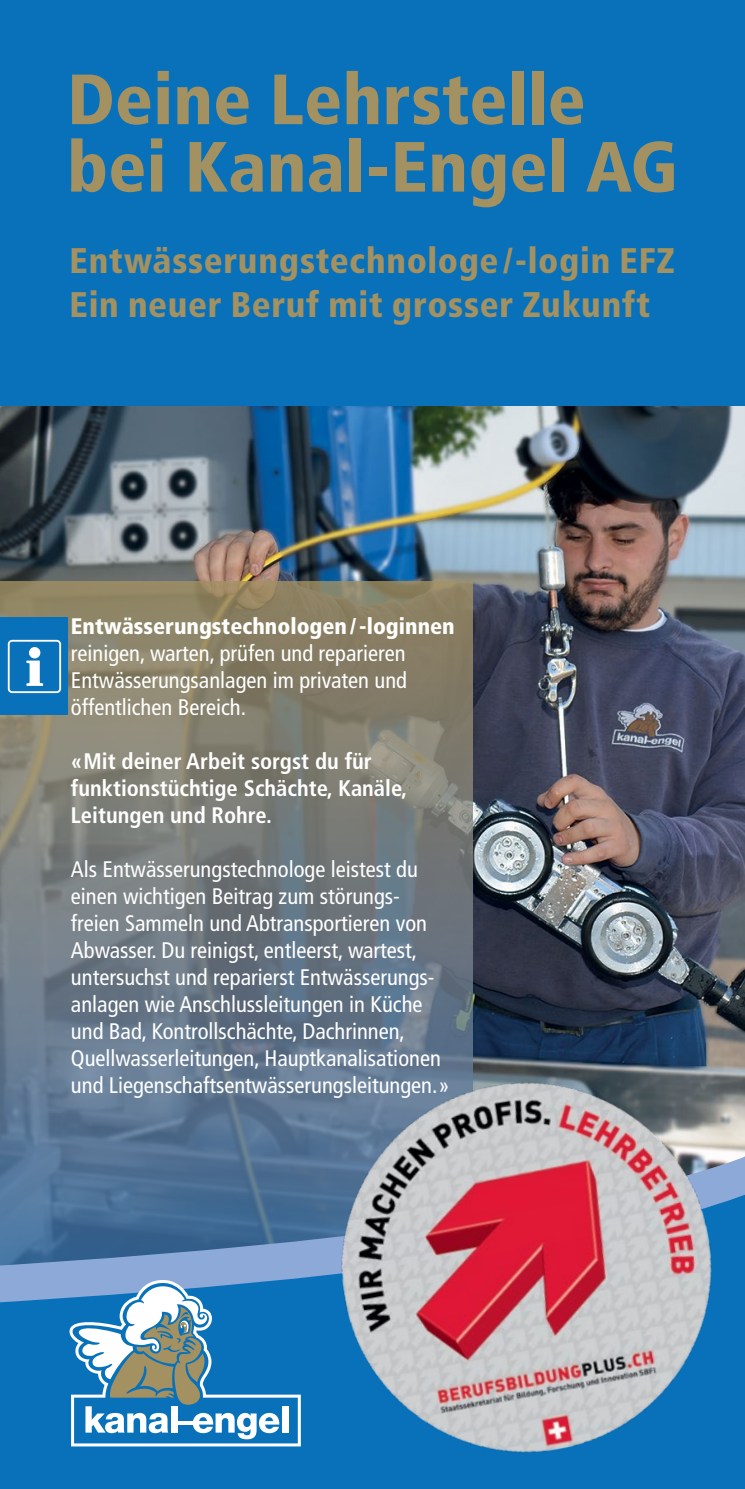
<style>
.page{position:relative;width:745px;height:1489px;background:#fff}
.page>*{position:absolute;margin:0;border:0;box-sizing:border-box;transform-origin:0 0}
.t1{font:900 condensed 71px/67.5px "Frutiger LT";letter-spacing:.005em;color:#a39161}
.t2{font:900 condensed 35.5px/44.5px "Frutiger LT";letter-spacing:.02em;color:#a39161}
.t3{font:condensed 22.5px/27px "Frutiger LT";color:#fff;text-align:justify}
.t4{font:700 condensed 22.5px/27px "Frutiger LT";color:#fff}
.t5{font:900 condensed 22.5px "Frutiger LT";color:#fff}
</style>
<div class="page">
<img style="left:0;top:406px;width:744px;height:633px">
<svg style="left:0;top:581px;width:472px;height:565px;background:#767c7b"></svg>
<div style="left:0;top:617px;width:67px;height:97px;background:#0871b9"></div>
<div style="left:0;top:0;width:744px;height:406px;background:#0871b9"></div>
<svg style="left:0;top:1146px;width:298px;height:41px;background:#527295"></svg>
<svg style="left:0;top:1187px;width:298px;height:301px;background:#3678b0"></svg>
<svg style="left:69px;top:1279px;width:229px;height:167px"></svg>
<img style="left:298px;top:1039px;width:446px;height:449px">
<div style="left:8px;top:639px;width:53px;height:54px;border:2px solid #fff;border-radius:4px"></div>
<svg style="left:26px;top:660px;width:17px;height:26px"></svg>
<div style="left:29px;top:647px;width:11px;height:11px;background:#fff;border-radius:50%"></div>
<h1 class="t1" style="left:67px;top:66px;width:611px">Deine Lehrstelle bei Kanal-Engel AG</h1>
<h2 class="t2" style="left:69px;top:238px;width:606px">Entwässerungstechnologe/-login EFZ<br>Ein neuer Beruf mit grosser Zukunft</h2>
<p class="t5" style="left:71px;top:612px;width:385px">Entwässerungstechnologen/-loginnen</p>
<p class="t3" style="left:71px;top:640px;width:337px">reinigen, warten, prüfen und reparieren Entwässerungsanlagen im privaten und öffentlichen Bereich.</p>
<p class="t4" style="left:71px;top:747px;width:338px">«Mit deiner Arbeit sorgst du für funktionstüchtige Schächte, Kanäle,<br>Leitungen und Rohre.</p>
<p class="t3" style="left:71px;top:856px;width:380px;text-align:left">Als Entwässerungstechnologe leistest du einen wichtigen Beitrag zum störungs&shy;freien Sammeln und Abtransportieren von Abwasser. Du reinigst, entleerst, wartest, untersuchst und reparierst Entwässerungs&shy;anlagen wie Anschlussleitungen in Küche und Bad, Kontrollschächte, Dachrinnen, Quellwasserleitungen, Hauptkanalisationen und Liegenschaftsentwässerungsleitungen.»</p>
</div>
